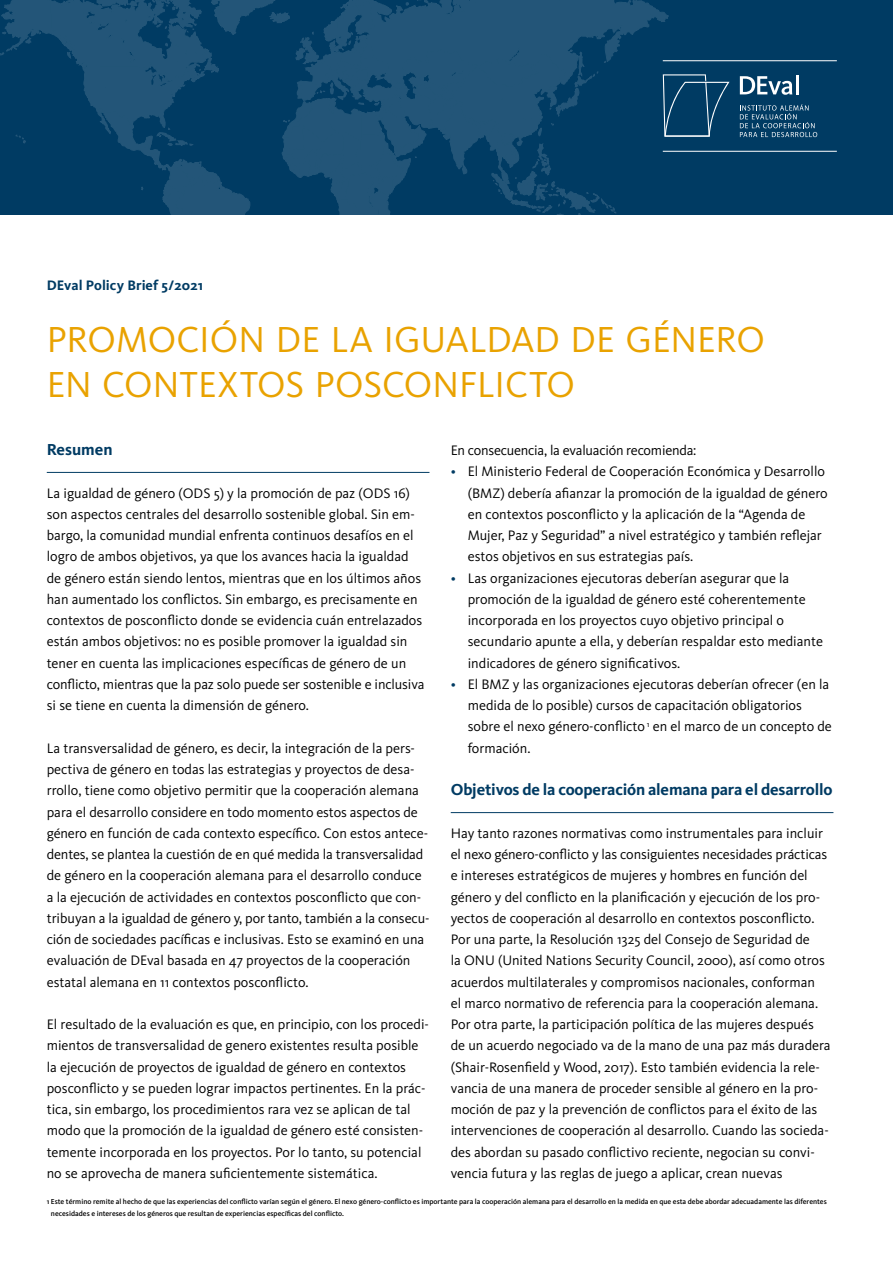
<style>
.page{position:relative;width:893px;height:1263px;background:#fff}
.page>*{position:absolute;margin:0;border:0;box-sizing:border-box;transform-origin:0 0}
.t1{font:37.5px/45px "Kievit OT";color:#e9a200}
.t2{font:700 16.5px "Kievit OT";letter-spacing:-.01em;color:#003b63}
.t3{font:14.25px/21.3px "Kievit OT";color:#000}
.t4{font:700 14.25px "Kievit OT";color:#003b63}
.t5{font:500 7.5px/12px "Kievit OT";color:#000}
.s1{color:#003b63}
</style>
<div class="page">
<div style="left:0;top:0;width:893px;height:215px;background:#003b63"></div>
<hr style="left:47px;top:472px;width:382px;height:1px;background:#003b63">
<hr style="left:451px;top:812px;width:382px;height:1px;background:#003b63">
<svg style="left:740px;top:76px;width:52px;height:19px"></svg>
<hr style="left:796px;top:75px;width:3px;height:19px;background:#fff">
<svg style="left:0;top:0;width:730px;height:215px"></svg>
<hr style="left:663px;top:151px;width:174px;height:1px;background:#fff">
<hr style="left:663px;top:60px;width:174px;height:1px;background:#fff">
<svg style="left:740px;top:104px;width:77px;height:33px"></svg>
<p class="t4" style="left:47px;top:277px;width:158px">DEval Policy Brief 5/2021</p>
<h1 class="t1" style="left:47px;top:318px;width:720px">PROMOCIÓN DE LA IGUALDAD DE GÉNERO<br>EN CONTEXTOS POSCONFLICTO</h1>
<p class="t2" style="left:47px;top:440px;width:67px">Resumen</p>
<p class="t3" style="left:47px;top:482px;width:379px">La igualdad de género (ODS 5) y la promoción de paz (ODS 16) son aspectos centrales del desarrollo sostenible global. Sin em&shy;bargo, la comunidad mundial enfrenta continuos desafíos en el logro de ambos objetivos, ya que los avances hacia la igualdad de género están siendo lentos, mientras que en los últimos años han aumentado los conflictos. Sin embargo, es precisamente en contextos de posconflicto donde se evidencia cuán entrelazados están ambos objetivos: no es posible promover la igualdad sin tener en cuenta las implicaciones específicas de género de un conflicto, mientras que la paz solo puede ser sostenible e inclusiva si se tiene en cuenta la dimensión de género.</p>
<p class="t3" style="left:47px;top:737px;width:384px">La transversalidad de género, es decir, la integración de la pers&shy;pectiva de género en todas las estrategias y proyectos de desa&shy;rrollo, tiene como objetivo permitir que la cooperación alemana para el desarrollo considere en todo momento estos aspectos de género en función de cada contexto específico. Con estos antece&shy;dentes, se plantea la cuestión de en qué medida la transversalidad de género en la cooperación alemana para el desarrollo conduce a la ejecución de actividades en contextos posconflicto que con&shy;tribuyan a la igualdad de género y, por tanto, también a la consecu&shy;ción de sociedades pacíficas e inclusivas. Esto se examinó en una evaluación de DEval basada en 47 proyectos de la cooperación estatal alemana en 11 contextos posconflicto.</p>
<p class="t3" style="left:47px;top:1014px;width:384px">El resultado de la evaluación es que, en principio, con los procedi&shy;mientos de transversalidad de genero existentes resulta posible la ejecución de proyectos de igualdad de género en contextos posconflicto y se pueden lograr impactos pertinentes. En la prác&shy;tica, sin embargo, los procedimientos rara vez se aplican de tal modo que la promoción de la igualdad de género esté consisten&shy;temente incorporada en los proyectos. Por lo tanto, su potencial no se aprovecha de manera suficientemente sistemática.</p>
<p class="t3" style="left:451px;top:440px;width:247px">En consecuencia, la evaluación recomienda:</p>
<p class="t3" style="left:468px;top:461px;width:361px;text-indent:-17px"><span class="s1">•</span> El Ministerio Federal de Cooperación Económica y Desarrollo (BMZ) debería afianzar la promoción de la igualdad de género en contextos posconflicto y la aplicación de la “Agenda de Mujer, Paz y Seguridad” a nivel estratégico y también reflejar estos objetivos en sus estrategias país.</p>
<p class="t3" style="left:468px;top:567px;width:357px;text-indent:-17px"><span class="s1">•</span> Las organizaciones ejecutoras deberían asegurar que la promoción de la igualdad de género esté coherentemente incorporada en los proyectos cuyo objetivo principal o secundario apunte a ella, y deberían respaldar esto mediante indicadores de género significativos.</p>
<p class="t3" style="left:468px;top:674px;width:366px;text-indent:-17px"><span class="s1">•</span> El BMZ y las organizaciones ejecutoras deberían ofrecer (en la medida de lo posible) cursos de capacitación obligatorios sobre el nexo género-conflicto <sup>1</sup> en el marco de un concepto de formación.</p>
<p class="t2" style="left:451px;top:780px;width:383px">Objetivos de la cooperación alemana para el desarrollo</p>
<p class="t3" style="left:451px;top:822px;width:381px">Hay tanto razones normativas como instrumentales para incluir el nexo género-conflicto y las consiguientes necesidades prácticas e intereses estratégicos de mujeres y hombres en función del género y del conflicto en la planificación y ejecución de los pro&shy;yectos de cooperación al desarrollo en contextos posconflicto.<br>Por una parte, la Resolución 1325 del Consejo de Seguridad de<br>la ONU (United Nations Security Council, 2000), así como otros acuerdos multilaterales y compromisos nacionales, conforman<br>el marco normativo de referencia para la cooperación alemana.<br>Por otra parte, la participación política de las mujeres después de un acuerdo negociado va de la mano de una paz más duradera (Shair-Rosenfield y Wood, 2017). Esto también evidencia la rele&shy;vancia de una manera de proceder sensible al género en la pro&shy;moción de paz y la prevención de conflictos para el éxito de las intervenciones de cooperación al desarrollo. Cuando las socieda&shy;des abordan su pasado conflictivo reciente, negocian su convi&shy;vencia futura y las reglas de juego a aplicar, crean nuevas</p>
<p class="t5" style="left:51px;top:1196px;width:777px;text-indent:-4px">1 Este término remite al hecho de que las experiencias del conflicto varían según el género. El nexo género-conflicto es importante para la cooperación alemana para el desarrollo en la medida en que esta debe abordar adecuadamente las diferentes necesidades e intereses de los géneros que resultan de experiencias específicas del conflicto.</p>
</div>
